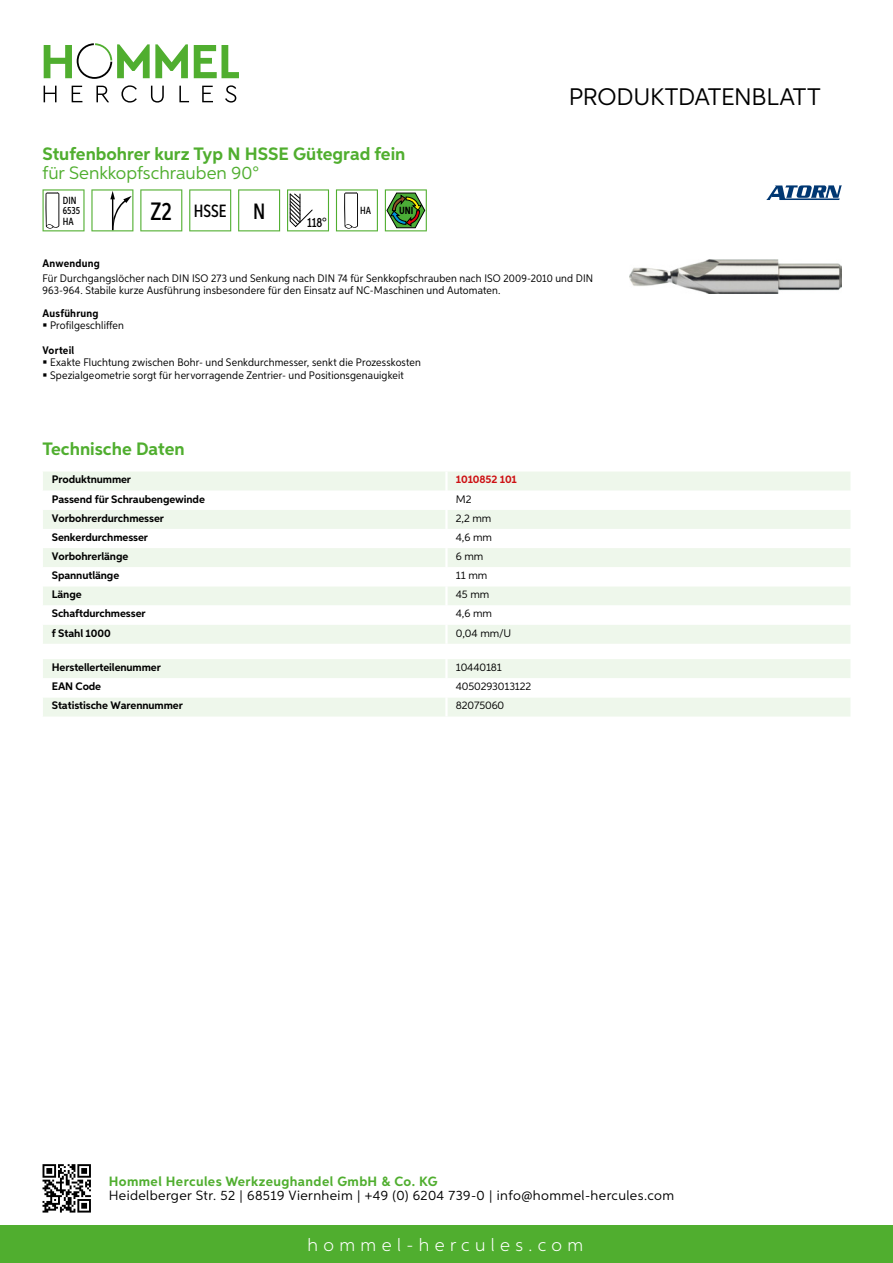
<style>
.page{position:relative;width:893px;height:1263px;background:#fff}
.page>*{position:absolute;margin:0;border:0;box-sizing:border-box;transform-origin:0 0}
.t1{font:24px "Aspira";letter-spacing:-.01em;color:#000}
.t2{font:700 18px "Aspira";color:#50ae2f}
.t3{font:18px "Aspira";color:#50ae2f}
.t4{font:300 18px "Aspira";letter-spacing:.3em;color:#fff}
.t5{font:500 17.85px "Aspira XX Nar";color:#000}
.t6{font:13.5px "Aspira";letter-spacing:.03em;color:#000}
.t7{font:700 13.5px "Aspira";letter-spacing:.03em;color:#50ae2f}
.t8{font:500 13.35px "Aspira XX Nar";color:#000}
.t9{font:10.95px/12px "Aspira Nar";letter-spacing:.015em;color:#000}
.t10{font:700 10.95px "Aspira";letter-spacing:-.01em;color:#000}
.t11{font:10.95px "Aspira";letter-spacing:-.01em;color:#000}
.t12{font:700 10.95px "Aspira Nar";letter-spacing:.02em;color:#000}
.t13{font:700 10.95px "Aspira";letter-spacing:-.01em;color:#cd1013}
.t14{font:500 10.35px/10.4px "Aspira XX Nar";color:#000}
.t15{font:700 10.35px "Aspira XX Nar";color:#000}
.s1{font-size:25.2px}
.s2{font-size:22.2px}
</style>
<div class="page">
<div style="left:0;top:1226px;width:893px;height:37px;background:#50ae2f"></div>
<svg style="left:43px;top:1164px;width:48px;height:48px"></svg>
<svg style="left:194px;top:45px;width:45px;height:33px"></svg>
<svg style="left:44px;top:43px;width:144px;height:36px"></svg>
<svg style="left:44px;top:86px;width:13px;height:16px"></svg>
<svg style="left:72px;top:86px;width:10px;height:16px"></svg>
<svg style="left:96px;top:86px;width:13px;height:16px"></svg>
<svg style="left:121px;top:85px;width:16px;height:18px"></svg>
<svg style="left:151px;top:86px;width:13px;height:17px"></svg>
<svg style="left:179px;top:86px;width:10px;height:16px"></svg>
<svg style="left:202px;top:86px;width:11px;height:16px"></svg>
<svg style="left:225px;top:85px;width:11px;height:18px"></svg>
<div style="left:43px;top:472px;width:807px;height:172px;background:#eef7eb"></div>
<svg style="left:43px;top:491px;width:807px;height:134px"></svg>
<hr style="left:445px;top:471px;width:3px;height:20px;background:#fff">
<hr style="left:445px;top:491px;width:3px;height:19px;background:#fff">
<hr style="left:445px;top:510px;width:3px;height:19px;background:#fff">
<hr style="left:445px;top:529px;width:3px;height:19px;background:#fff">
<hr style="left:445px;top:548px;width:3px;height:19px;background:#fff">
<hr style="left:445px;top:567px;width:3px;height:19px;background:#fff">
<hr style="left:445px;top:586px;width:3px;height:19px;background:#fff">
<hr style="left:445px;top:605px;width:3px;height:20px;background:#fff">
<hr style="left:445px;top:625px;width:3px;height:19px;background:#fff">
<svg style="left:43px;top:659px;width:807px;height:57px"></svg>
<hr style="left:445px;top:697px;width:3px;height:19px;background:#fff">
<svg style="left:43px;top:189px;width:42px;height:42px"></svg>
<svg style="left:91px;top:189px;width:42px;height:42px"></svg>
<svg style="left:140px;top:189px;width:42px;height:42px"></svg>
<svg style="left:189px;top:189px;width:42px;height:42px"></svg>
<svg style="left:238px;top:189px;width:42px;height:42px"></svg>
<svg style="left:287px;top:189px;width:42px;height:42px"></svg>
<svg style="left:336px;top:189px;width:42px;height:42px"></svg>
<svg style="left:385px;top:189px;width:42px;height:42px"></svg>
<img style="left:629px;top:259px;width:213px;height:35px">
<svg style="left:766px;top:185px;width:76px;height:15px"></svg>
<h2 class="t2" style="left:43px;top:142px;width:364px">Stufenbohrer kurz Typ N HSSE Gütegrad fein</h2>
<h2 class="t3" style="left:43px;top:162px;width:218px">für Senkkopfschrauben 90°</h2>
<p class="t14" style="left:63px;top:195px;width:19px">DIN<br>6535<br>HA</p>
<h3 class="t5" style="left:151px;top:200px;width:116px"><span class="s1">Z2</span> HSSE <span class="s2">N</span></h3>
<p class="t8" style="left:307px;top:215px;width:21px">118°</p>
<p class="t14" style="left:360px;top:205px;width:12px">HA</p>
<p class="t15" style="left:399px;top:205px;width:16px">UNI</p>
<h1 class="t1" style="left:569px;top:82px;width:253px">Produktdatenblatt</h1>
<p class="t12" style="left:43px;top:257px;width:59px">Anwendung</p>
<p class="t9" style="left:43px;top:273px;width:552px">Für Durchgangslöcher nach DIN ISO 273 und Senkung nach DIN 74 für Senkkopfschrauben nach ISO 2009-2010 und DIN<br>963-964. Stabile kurze Ausführung insbesondere für den Einsatz auf NC-Maschinen und Automaten.</p>
<p class="t12" style="left:43px;top:306px;width:58px">Ausführung</p>
<p class="t9" style="left:50px;top:319px;width:75px">Profilgeschliffen</p>
<p class="t12" style="left:43px;top:343px;width:33px">Vorteil</p>
<p class="t9" style="left:50px;top:356px;width:372px;line-height:12.8px">Exakte Fluchtung zwischen Bohr- und Senkdurchmesser, senkt die Prozesskosten<br>Spezialgeometrie sorgt für hervorragende Zentrier- und Positionsgenauigkeit</p>
<h2 class="t2" style="left:43px;top:437px;width:144px">Technische Daten</h2>
<p class="t10" style="left:52px;top:473px;width:81px">Produktnummer</p>
<p class="t13" style="left:456px;top:473px;width:63px">1010852 101</p>
<p class="t10" style="left:52px;top:492px;width:155px">Passend für Schraubengewinde</p>
<p class="t11" style="left:456px;top:492px;width:17px">M2</p>
<p class="t10" style="left:52px;top:511px;width:114px">Vorbohrerdurchmesser</p>
<p class="t11" style="left:456px;top:511px;width:37px">2,2 mm</p>
<p class="t10" style="left:52px;top:530px;width:98px">Senkerdurchmesser</p>
<p class="t11" style="left:456px;top:530px;width:38px">4,6 mm</p>
<p class="t10" style="left:52px;top:549px;width:78px">Vorbohrerlänge</p>
<p class="t11" style="left:456px;top:549px;width:29px">6 mm</p>
<p class="t10" style="left:52px;top:569px;width:69px">Spannutlänge</p>
<p class="t11" style="left:456px;top:569px;width:33px">11 mm</p>
<p class="t10" style="left:52px;top:588px;width:31px">Länge</p>
<p class="t11" style="left:456px;top:588px;width:35px">45 mm</p>
<p class="t10" style="left:52px;top:607px;width:95px">Schaftdurchmesser</p>
<p class="t11" style="left:456px;top:607px;width:38px">4,6 mm</p>
<p class="t10" style="left:52px;top:626px;width:60px">f Stahl 1000</p>
<p class="t11" style="left:456px;top:626px;width:55px">0,04 mm/U</p>
<p class="t10" style="left:52px;top:660px;width:111px">Herstellerteilenummer</p>
<p class="t11" style="left:456px;top:661px;width:48px">10440181</p>
<p class="t10" style="left:52px;top:680px;width:51px">EAN Code</p>
<p class="t11" style="left:456px;top:680px;width:77px">4050293013122</p>
<p class="t10" style="left:52px;top:699px;width:132px">Statistische Warennummer</p>
<p class="t11" style="left:456px;top:699px;width:50px">82075060</p>
<p class="t7" style="left:109px;top:1172px;width:330px">Hommel Hercules Werkzeughandel GmbH &amp; Co. KG</p>
<p class="t6" style="left:109px;top:1187px;width:567px">Heidelberger Str. 52 | 68519 Viernheim | +49 (0) 6204 739-0 | info@hommel-hercules.com</p>
<h2 class="t4" style="left:307px;top:1234px;width:277px">hommel-hercules.com</h2>
</div>
